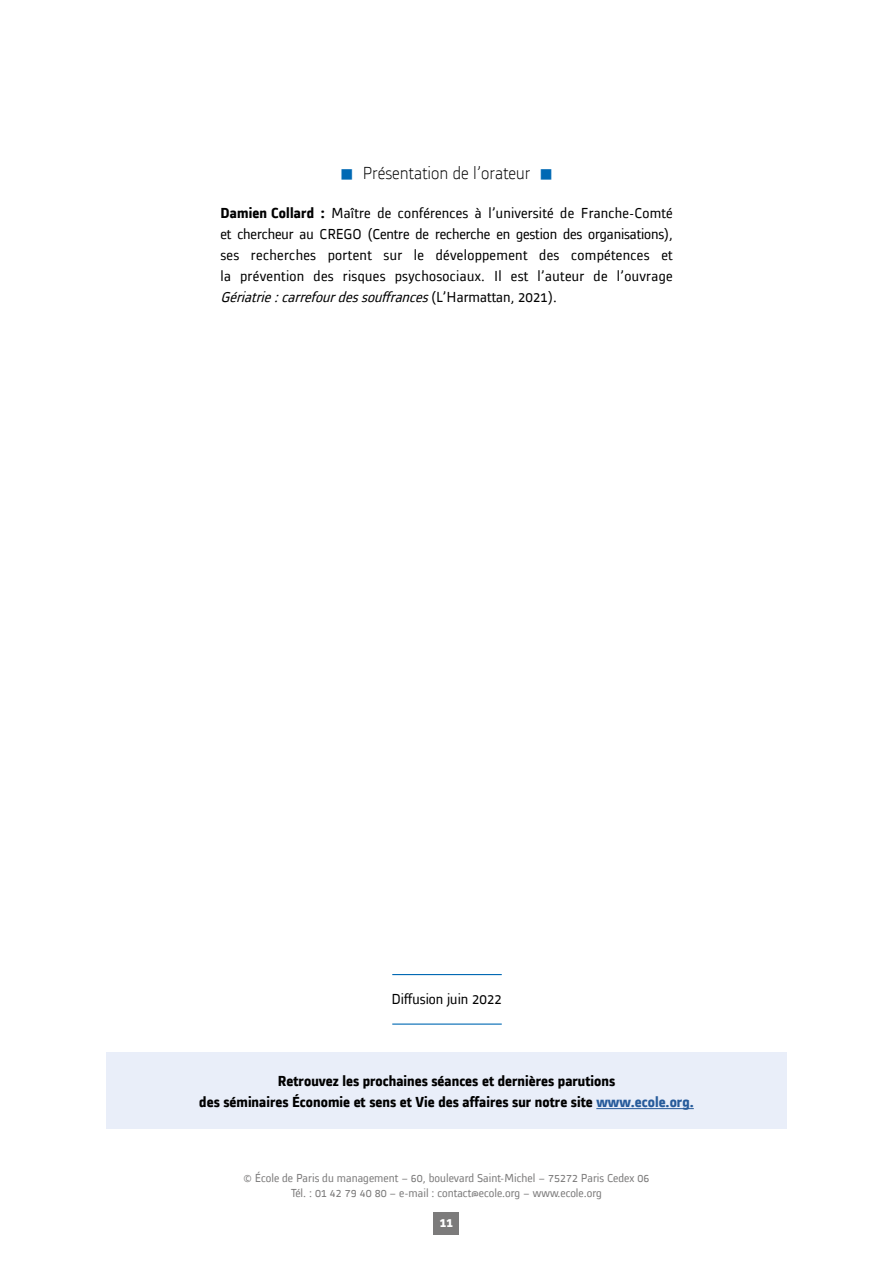
<style>
.page{position:relative;width:893px;height:1263px;background:#fff}
.page>*{position:absolute;margin:0;border:0;box-sizing:border-box;transform-origin:0 0}
.t1{font:300 18px "Alstom";color:#000}
.t2{font:15px/21px "Alstom";letter-spacing:.02em;color:#000;text-align:justify}
.t3{font:700 15px/21.8px "Alstom";color:#000;text-align:center}
.t4{font:15px "Alstom";color:#000}
.t5{font:700 13.5px "Alstom";color:#fff}
.t6{font:12px/14.4px "Alstom";color:#7c7b7b;text-align:center}
.s1{color:#0069b4}
.s2{font-weight:700}
.s3{font-style:italic}
.s4{color:#275b9b}
</style>
<div class="page">
<div style="left:434px;top:1212px;width:25px;height:23px;background:#7c7b7b"></div>
<hr style="left:392px;top:974px;width:110px;height:1px;background:#0069b4">
<hr style="left:392px;top:1023px;width:110px;height:2px;background:#0069b4">
<div style="left:106px;top:1052px;width:681px;height:77px;background:#e9eef9"></div>
<hr style="left:596px;top:1108px;width:98px;height:1px;background:#275b9b">
<p class="t1" style="left:340px;top:161px;width:214px"><span class="s1">■</span> Présentation de l’orateur <span class="s1">■</span></p>
<p class="t2" style="left:220px;top:201px;width:454px"><span class="s2">Damien Collard :</span> Maître de conférences à l’université de Franche-Comté et chercheur au CREGO (Centre de recherche en gestion des organisations), ses recherches portent sur le développement des compétences et la prévention des risques psychosociaux. Il est l’auteur de l’ouvrage <span class="s3">Gériatrie :carrefourdessouffrances</span>( L ’ H a r m a t t a n , 2 0 2 1 ) .</p>
<p class="t4" style="left:391px;top:989px;width:112px">Diffusion juin 2022</p>
<p class="t3" style="left:199px;top:1069px;width:496px">Retrouvez les prochaines séances et dernières parutions<br>des séminaires Économie et sens et Vie des affaires sur notre site <span class="s4">www.ecole.org.</span></p>
<p class="t6" style="left:244px;top:1170px;width:407px">© École de Paris du management – 60, boulevard Saint-Michel – 75272 Paris Cedex 06<br>Tél. : 01 42 79 40 80 – e-mail : contact@ecole.org – www.ecole.org</p>
<p class="t5" style="left:440px;top:1213px;width:15px">11</p>
</div>
